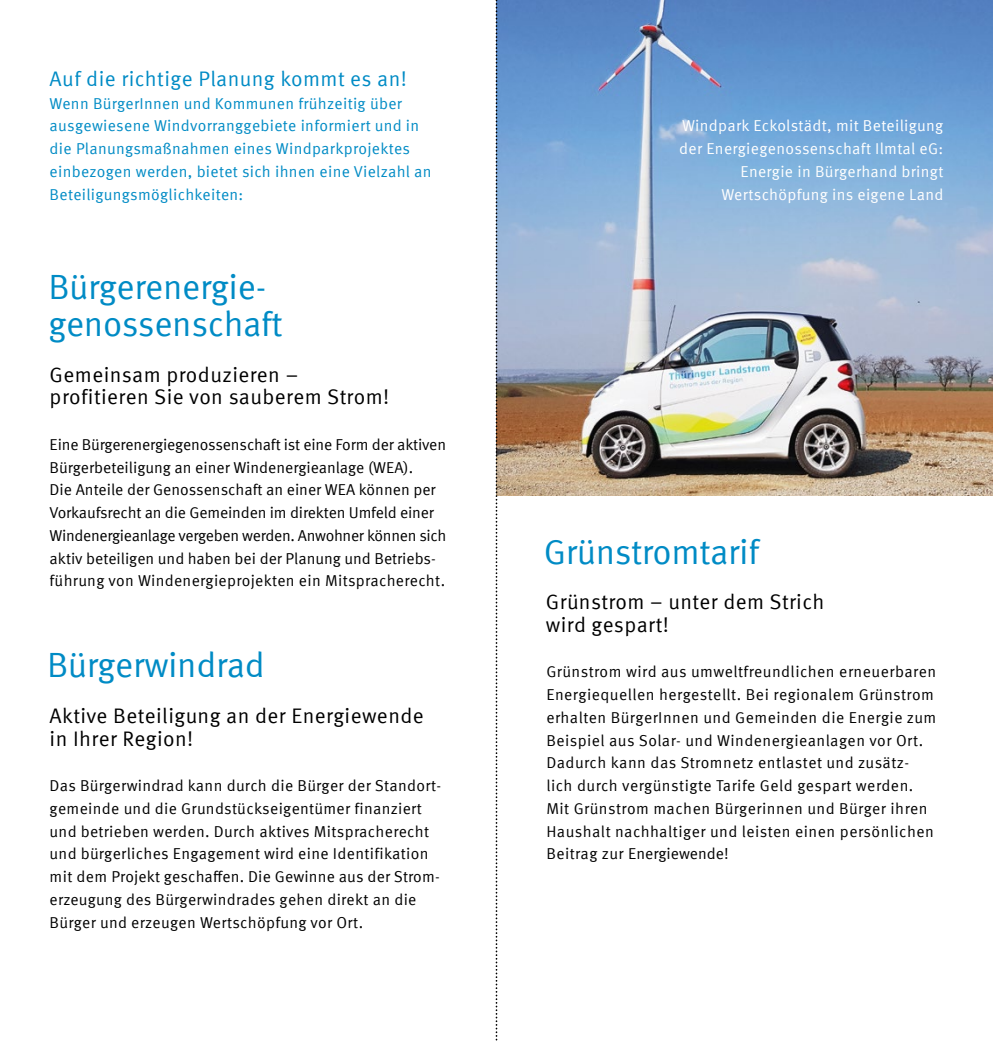
<style>
.page{position:relative;width:993px;height:1042px;background:#fff}
.page>*{position:absolute;margin:0;border:0;box-sizing:border-box;transform-origin:0 0}
.t1{font:35px/36.8px "Meta Offc Pro Norm";letter-spacing:-.01em;color:#008bc5}
.t2{font:21px/22.8px "Meta Offc Pro Norm";letter-spacing:.02em;color:#000}
.t3{font:21px "Meta Offc Pro Norm";letter-spacing:.02em;color:#008bc5}
.t4{font:15.75px/22.8px "Meta Offc Pro Norm";letter-spacing:.02em;color:#000}
.t5{font:15.75px/22.8px "Meta Offc Pro Norm";letter-spacing:-.01em;color:#000}
.t6{font:15.75px/22.8px "Meta Offc Pro Norm";letter-spacing:.02em;color:#008bc5}
.t7{font:15.75px/22.8px "Meta Offc Pro Norm";letter-spacing:.02em;color:#fff;text-align:right}
</style>
<div class="page">
<img style="left:497px;top:0;width:495px;height:495px">
<svg style="left:495px;top:0;width:2px;height:1041px"></svg>
<h2 class="t3" style="left:50px;top:63px;width:358px">Auf die richtige Planung kommt es an!</h2>
<p class="t6" style="left:50px;top:91px;width:383px">Wenn BürgerInnen und Kommunen frühzeitig über ausgewiesene Windvorranggebiete informiert und in die Planungsmaßnahmen eines Windparkprojektes einbezogen werden, bietet sich ihnen eine Vielzahl an Beteiligungsmöglichkeiten:</p>
<h1 class="t1" style="left:48px;top:266px;width:236px">Bürgerenergie&shy;genossenschaft</h1>
<h2 class="t2" style="left:50px;top:362px;width:341px">Gemeinsam produzieren – profitieren Sie von sauberem Strom!</h2>
<p class="t5" style="left:50px;top:432px;width:398px">Eine Bürgerenergiegenossenschaft ist eine Form der aktiven Bürgerbeteiligung an einer Windenergieanlage (WEA).<br>Die Anteile der Genossenschaft an einer WEA können per Vorkaufsrecht an die Gemeinden im direkten Umfeld einer Windenergieanlage vergeben werden. Anwohner können sich aktiv beteiligen und haben bei der Planung und Betriebs&shy;führung von Windenergieprojekten ein Mitspracherecht.</p>
<h1 class="t1" style="left:47px;top:645px;width:219px">Bürgerwindrad</h1>
<h2 class="t2" style="left:50px;top:703px;width:375px">Aktive Beteiligung an der Energiewende in Ihrer Region!</h2>
<p class="t4" style="left:50px;top:773px;width:393px">Das Bürgerwindrad kann durch die Bürger der Standort&shy;gemeinde und die Grundstückseigentümer finanziert und betrieben werden. Durch aktives Mitspracherecht und bürgerliches Engagement wird eine Identifikation mit dem Projekt geschaffen. Die Gewinne aus der Strom&shy;erzeugung des Bürgerwindrades gehen direkt an die Bürger und erzeugen Wertschöpfung vor Ort.</p>
<p class="t7" style="left:679px;top:113px;width:266px">Windpark Eckolstädt, mit Beteiligung der Energiegenossenschaft Ilmtal eG:<br>Energie in Bürgerhand bringt Wertschöpfung ins eigene Land</p>
<h1 class="t1" style="left:543px;top:531px;width:216px">Grünstromtarif</h1>
<h2 class="t2" style="left:545px;top:589px;width:280px">Grünstrom – unter dem Strich wird gespart!</h2>
<p class="t4" style="left:546px;top:659px;width:391px">Grünstrom wird aus umweltfreundlichen erneuerbaren Energiequellen hergestellt. Bei regionalem Grünstrom erhalten BürgerInnen und Gemeinden die Energie zum Beispiel aus Solar- und Windenergieanlagen vor Ort.<br>Dadurch kann das Stromnetz entlastet und zusätz&shy;lich durch vergünstigte Tarife Geld gespart werden.<br>Mit Grünstrom machen Bürgerinnen und Bürger ihren Haushalt nachhaltiger und leisten einen persönlichen Beitrag zur Energiewende!</p>
</div>
